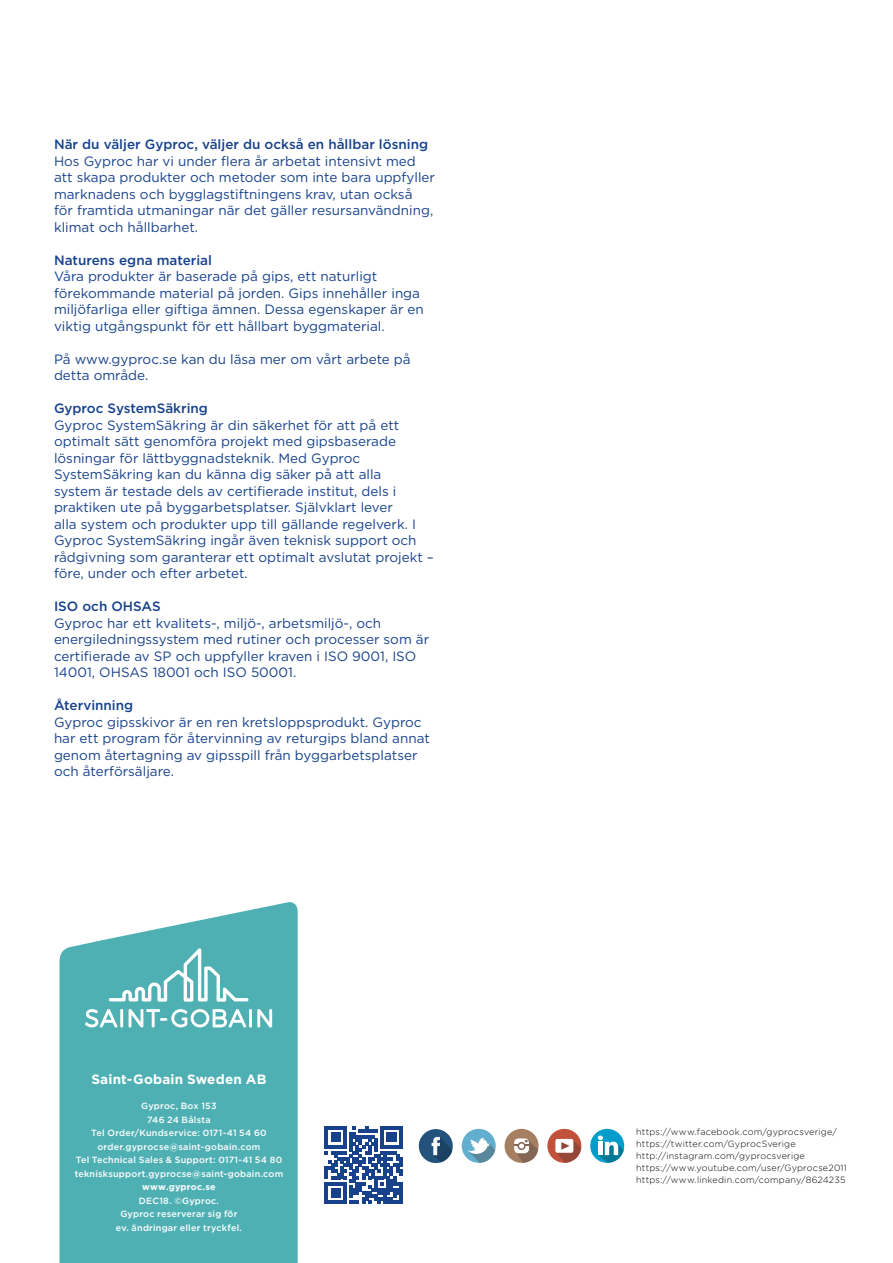
<style>
.page{position:relative;width:893px;height:1263px;background:#fff}
.page>*{position:absolute;margin:0;border:0;box-sizing:border-box;transform-origin:0 0}
.t1{font:13.5px/16.5px "Gotham";color:#17428b}
.t2{font:500 13.5px "Gotham";color:#17428b}
.t3{font:700 13.5px "Gotham";letter-spacing:.01em;color:#fff}
.t4{font:500 9px/13.5px "Gotham";letter-spacing:.025em;color:#fff;text-align:center}
.t5{font:300 9px/12px "Gotham";letter-spacing:.02em;color:#000}
.t6{font:700 9px "Gotham";letter-spacing:.025em;color:#fff}
</style>
<div class="page">
<svg style="left:60px;top:902px;width:238px;height:361px;background:#5bb5b9"></svg>
<svg style="left:85px;top:1009px;width:33px;height:18px"></svg>
<hr style="left:120px;top:1009px;width:3px;height:18px;background:#fff">
<svg style="left:129px;top:1009px;width:117px;height:18px"></svg>
<hr style="left:249px;top:1009px;width:3px;height:18px;background:#fff">
<svg style="left:257px;top:1009px;width:15px;height:18px"></svg>
<svg style="left:109px;top:948px;width:139px;height:54px;background:#6fbec1"></svg>
<svg style="left:325px;top:1126px;width:77px;height:78px"></svg>
<div style="left:462px;top:1129px;width:34px;height:34px;background:#62aecf;border-radius:50%"></div>
<svg style="left:467px;top:1138px;width:28px;height:25px"></svg>
<div style="left:547px;top:1129px;width:34px;height:34px;background:#c2513b;border-radius:50%"></div>
<svg style="left:555px;top:1139px;width:18px;height:14px"></svg>
<svg style="left:556px;top:1140px;width:25px;height:23px"></svg>
<div style="left:505px;top:1129px;width:34px;height:34px;background:#a57f62;border-radius:50%"></div>
<svg style="left:514px;top:1138px;width:15px;height:15px"></svg>
<svg style="left:514px;top:1140px;width:24px;height:23px"></svg>
<div style="left:590px;top:1129px;width:34px;height:34px;background:#009dca;border-radius:50%"></div>
<svg style="left:598px;top:1135px;width:26px;height:28px"></svg>
<div style="left:419px;top:1129px;width:34px;height:34px;background:#23537d;border-radius:50%"></div>
<svg style="left:432px;top:1137px;width:20px;height:25px"></svg>
<p class="t2" style="left:54px;top:136px;width:376px">När du väljer Gyproc, väljer du också en hållbar lösning</p>
<p class="t1" style="left:54px;top:153px;width:383px">Hos Gyproc har vi under flera år arbetat intensivt med att skapa produkter och metoder som inte bara uppfyller marknadens och bygglagstiftningens krav, utan också<br>för framtida utmaningar när det gäller resursanvändning, klimat och hållbarhet.</p>
<p class="t2" style="left:54px;top:251px;width:160px">Naturens egna material</p>
<p class="t1" style="left:54px;top:268px;width:371px">Våra produkter är baserade på gips, ett naturligt förekommande material på jorden. Gips innehåller inga miljöfarliga eller giftiga ämnen. Dessa egenskaper är en viktig utgångspunkt för ett hållbart byggmaterial.</p>
<p class="t1" style="left:54px;top:351px;width:358px">På www.gyproc.se kan du läsa mer om vårt arbete på detta område.</p>
<p class="t2" style="left:54px;top:400px;width:156px">Gyproc SystemSäkring</p>
<p class="t1" style="left:54px;top:417px;width:381px">Gyproc SystemSäkring är din säkerhet för att på ett optimalt sätt genomföra projekt med gipsbaserade lösningar för lättbyggnadsteknik. Med Gyproc SystemSäkring kan du känna dig säker på att alla<br>system är testade dels av certifierade institut, dels i praktiken ute på byggarbetsplatser. Självklart lever<br>alla system och produkter upp till gällande regelverk. I Gyproc SystemSäkring ingår även teknisk support och rådgivning som garanterar ett optimalt avslutat projekt – före, under och efter arbetet.</p>
<p class="t2" style="left:54px;top:598px;width:108px">ISO och OHSAS</p>
<p class="t1" style="left:54px;top:615px;width:377px">Gyproc har ett kvalitets-, miljö-, arbetsmiljö-, och energiledningssystem med rutiner och processer som är certifierade av SP och uppfyller kraven i ISO 9001, ISO 14001, OHSAS 18001 och ISO 50001.</p>
<p class="t2" style="left:54px;top:697px;width:81px">Återvinning</p>
<p class="t1" style="left:54px;top:714px;width:377px">Gyproc gipsskivor är en ren kretsloppsprodukt. Gyproc har ett program för återvinning av returgips bland annat genom återtagning av gipsspill från byggarbetsplatser och återförsäljare.</p>
<p class="t3" style="left:91px;top:1070px;width:176px">Saint-Gobain Sweden AB</p>
<p class="t4" style="left:75px;top:1099px;width:210px">Gyproc, Box 153<br>746 24 Bålsta<br>Tel Order/Kundservice: 0171-41 54 60 order.gyprocse@saint-gobain.com<br>Tel Technical Sales &amp; Support: 0171-41 54 80 teknisksupport.gyprocse@saint-gobain.com</p>
<p class="t6" style="left:142px;top:1181px;width:75px">www.gyproc.se</p>
<p class="t4" style="left:116px;top:1193px;width:127px">DEC18. ©Gyproc.<br>Gyproc reserverar sig för ev. ändringar eller tryckfel.</p>
<p class="t5" style="left:636px;top:1125px;width:212px">https://www.facebook.com/gyprocsverige/ https://twitter.com/GyprocSverige http://instagram.com/gyprocsverige https://www.youtube.com/user/Gyprocse2011 https://www.linkedin.com/company/8624235</p>
</div>
